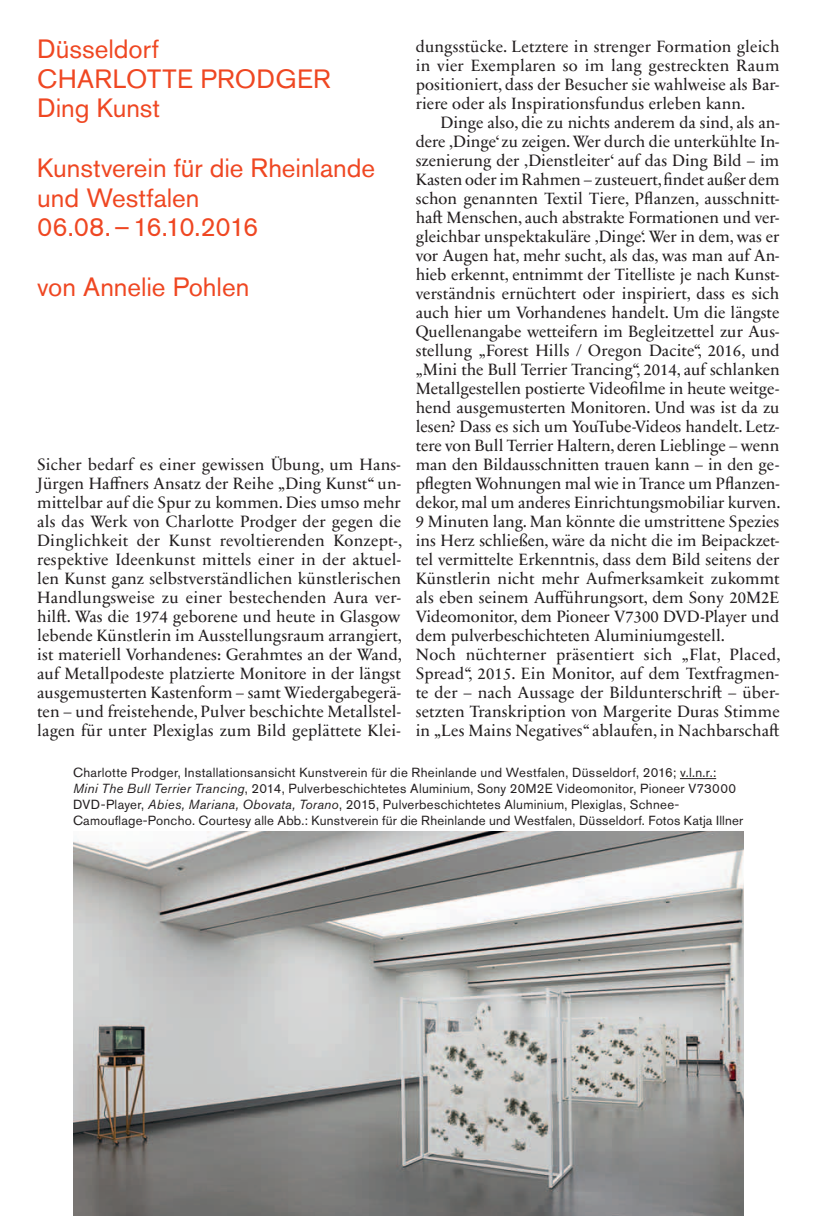
<style>
.page{position:relative;width:834px;height:1216px;background:#fff}
.page>*{position:absolute;margin:0;border:0;box-sizing:border-box;transform-origin:0 0}
.t1{font:26.25px/29.8px "Akzidenz Grotesk Pro";color:#ef4722}
.t2{font:16.62px/18.9px "Sabon Next LT Pro";color:#231f20;text-align:justify}
.t3{font:13.12px/15.8px "Akzidenz Grotesk Pro";letter-spacing:.025em;color:#231f20}
.s1{font-style:italic}
</style>
<div class="page">
<img style="left:73px;top:831px;width:670px;height:384px">
<hr style="left:679px;top:778px;width:37px;height:1px;background:#231f20">
<h1 class="t1" style="left:37px;top:34px;width:295px">Düsseldorf<br>CHARLOTTE PRODGER<br>Ding Kunst</h1>
<h1 class="t1" style="left:37px;top:153px;width:339px">Kunstverein für die Rheinlande und Westfalen<br>06.08. – 16.10.2016</h1>
<p class="t2" style="left:415px;top:36px;width:365px">dungsstücke. Letztere in strenger Formation gleich in vier Exemplaren so im lang gestreckten Raum posi tioniert, dass der Besucher sie wahlweise als Bar&shy;riere oder als Inspirationsfundus erleben kann.</p>
<p class="t2" style="left:415px;top:112px;width:366px;text-align:left;text-indent:25px">Dinge also, die zu nichts anderem da sind, als an&shy;dere ‚Dinge‘ zu zeigen. Wer durch die unterkühlte In&shy;szenierung der ‚Dienstleiter‘ auf das Ding Bild – im Kasten oder im Rahmen – zusteuert, findet außer dem schon genannten Textil Tiere, Pflanzen, ausschnitt&shy;haft Menschen, auch abstrakte Formationen und ver&shy;gleichbar unspektakuläre ‚Dinge‘. Wer in dem, was er vor Augen hat, mehr sucht, als das, was man auf An&shy;hieb erkennt, entnimmt der Titelliste je nach Kunst&shy;verständnis ernüchtert oder inspiriert, dass es sich auch hier um Vorhandenes handelt. Um die längste Quellenangabe wetteifern im Begleitzettel zur Aus&shy;stellung „Forest Hills / Oregon Dacite“, 2016, und „Mini the Bull Terrier Trancing“, 2014, auf schlanken Metallgestellen postierte Videofilme in heute weitge&shy;hend ausgemusterten Monitoren. Und was ist da zu lesen? Dass es sich um YouTube-Videos handelt. Letz&shy;tere von Bull Terrier Haltern, deren Lieblinge – wenn man den Bildausschnitten trauen kann – in den ge&shy;pflegten Wohnungen mal wie in Trance um Pflanzen&shy;dekor, mal um anderes Einrichtungsmobiliar kurven.<br>9 Minuten lang. Man könnte die umstrittene Spezies ins Herz schließen, wäre da nicht die im Beipackzet&shy;tel vermittelte Erkenntnis, dass dem Bild seitens der Künstlerin nicht mehr Aufmerksamkeit zukommt als eben seinem Aufführungsort, dem Sony 20M2E Videomonitor, dem Pioneer V7300 DVD-Player und dem pulverbeschichteten Aluminiumgestell.<br>Noch nüchterner präsentiert sich „Flat, Placed, Spread“, 2015. Ein Monitor, auf dem Textfragmen&shy;te der – nach Aussage der Bildunterschrift – über&shy;setzten Transkription von Margerite Duras Stimme in „Les Mains Negatives“ ablaufen, in Nachbarschaft</p>
<h1 class="t1" style="left:37px;top:272px;width:214px">von Annelie Pohlen</h1>
<p class="t2" style="left:37px;top:454px;width:366px">Sicher bedarf es einer gewissen Übung, um Hans-Jürgen Haffners Ansatz der Reihe „Ding Kunst“ un&shy;mittelbar auf die Spur zu kommen. Dies umso mehr als das Werk von Charlotte Prodger der gegen die Dinglichkeit der Kunst revoltierenden Konzept-, respektive Ideenkunst mittels einer in der aktuel&shy;len Kunst ganz selbstverständlichen künstlerischen Handlungsweise zu einer bestechenden Aura ver&shy;hilft. Was die 1974 geborene und heute in Glasgow lebende Künstlerin im Ausstellungsraum arrangiert, ist materiell Vorhandenes: Gerahmtes an der Wand, auf Metallpodeste platzierte Monitore in der längst ausgemusterten Kastenform – samt Wiedergabegerä&shy;ten – und freistehende, Pulver beschichte Metallstel&shy;lagen für unter Plexiglas zum Bild geplättete Klei-</p>
<p class="t3" style="left:73px;top:764px;width:671px">Charlotte Prodger, Installationsansicht Kunstverein für die Rheinlande und Westfalen, Düsseldorf, 2016; v.l.n.r.:<br><span class="s1">Mini The Bull Terrier Trancing</span>, 2014, Pulverbeschichtetes Aluminium, Sony 20M2E Videomonitor, Pioneer V73000<br>DVD-Player, <span class="s1">Abies, Mariana, Obovata, Torano</span>, 2015, Pulverbeschichtetes Aluminium, Plexiglas, Schnee-Camouflage-Poncho. Courtesy alle Abb.: Kunstverein für die Rheinlande und Westfalen, Düsseldorf. Fotos Katja Illner</p>
</div>
